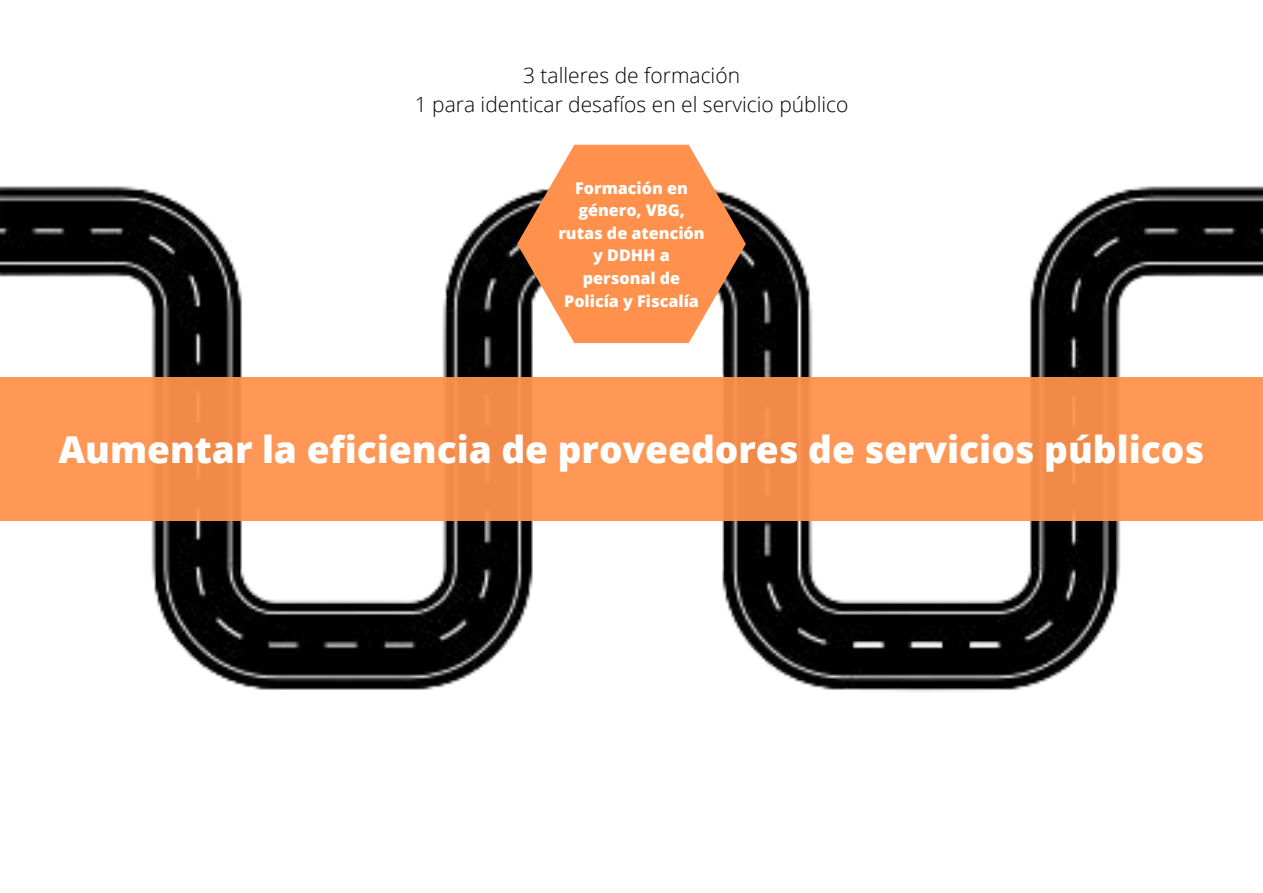
<style>
.page{position:relative;width:1263px;height:893px;background:#fff}
.page>*{position:absolute;margin:0;border:0;box-sizing:border-box;transform-origin:0 0}
.t1{font:800 37.05px "Open Sans";color:#fff}
.t2{font:300 21px "Open Sans";color:#000}
.t3{font:800 16.12px/22.6px "Open Sans";color:#fff;text-align:center}
</style>
<div class="page">
<img style="left:0;top:186px;width:1263px;height:506px">
<svg style="left:517px;top:145px;width:229px;height:198px;background:#e79562"></svg>
<div style="left:0;top:377px;width:1263px;height:143px;background:linear-gradient(to right,#fb9352,#fb9352)"></div>
<p class="t2" style="left:523px;top:61px;width:218px">3 talleres de formación</p>
<p class="t2" style="left:415px;top:90px;width:435px">1 para identicar desafíos en el servicio público</p>
<p class="t3" style="left:558px;top:176px;width:148px">Formación en género, VBG, rutas de atención y DDHH a personal de<br>Policía y Fiscalía</p>
<p class="t1" style="left:58px;top:423px;width:1147px">Aumentar la eficiencia de proveedores de servicios públicos</p>
</div>
